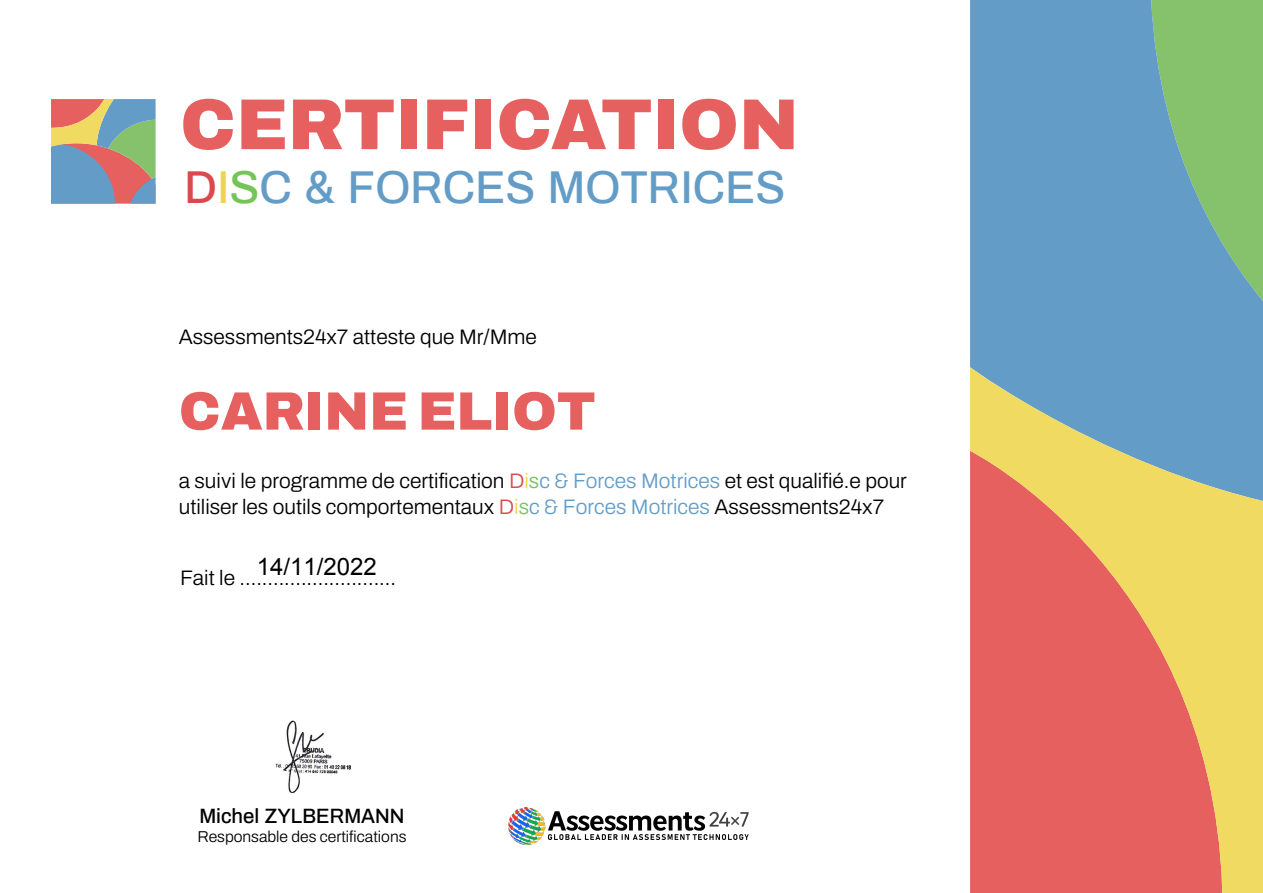
<style>
.page{position:relative;width:1263px;height:893px;background:#fff}
.page>*{position:absolute;margin:0;border:0;box-sizing:border-box;transform-origin:0 0}
.t1{font:900 72px "Archivo";color:#e5605f}
.t2{font:900 54px "Archivo";letter-spacing:-.005em;color:#e5605f}
.t3{font:500 45px "Archivo";color:#639dc7}
.t4{font:24px "Arial";color:#000}
.t5{font:300 21px/25.2px "Archivo";color:#000}
.t6{font:500 20.25px "Archivo";color:#000}
.t7{font:300 15.75px "Archivo";color:#000}
.s1{color:#dc484e}
.s2{color:#edd451}
.s3{color:#74c558}
.s4{color:#639dc7}
</style>
<div class="page">
<svg style="left:51px;top:99px;width:105px;height:105px;background:#9d9992"></svg>
<svg style="left:970px;top:0;width:293px;height:367px;background:#6aa4b4"></svg>
<svg style="left:970px;top:367px;width:293px;height:526px;background:#d6926f"></svg>
<img style="left:509px;top:808px;width:239px;height:37px">
<img style="left:275px;top:720px;width:77px;height:74px">
<h1 class="t1" style="left:180px;top:70px;width:620px">CERTIFICATION</h1>
<h3 class="t3" style="left:184px;top:154px;width:602px"><span class="s1">D</span><span class="s2">I</span><span class="s3">S</span>C &amp; FORCES MOTRICES</h3>
<p class="t5" style="left:179px;top:324px;width:360px">Assessments24x7 atteste que Mr/Mme</p>
<h2 class="t2" style="left:179px;top:371px;width:418px">CARINE ELIOT</h2>
<p class="t5" style="left:179px;top:469px;width:730px">a suivi le programme de certification <span class="s1">D</span><span class="s2">i</span><span class="s3">s</span><span class="s4">c &amp; Forces Motrices</span> et est qualifié.e pour utiliser les outils comportementaux <span class="s1">D</span><span class="s2">i</span><span class="s3">s</span><span class="s4">c &amp; Forces Motrices</span> Assessments24x7</p>
<p class="t4" style="left:257px;top:551px;width:122px">14/11/2022</p>
<p class="t5" style="left:180px;top:565px;width:217px">Fait le ............................</p>
<p class="t6" style="left:199px;top:801px;width:206px">Michel ZYLBERMANN</p>
<p class="t7" style="left:197px;top:825px;width:211px">Responsable des certifications</p>
</div>
